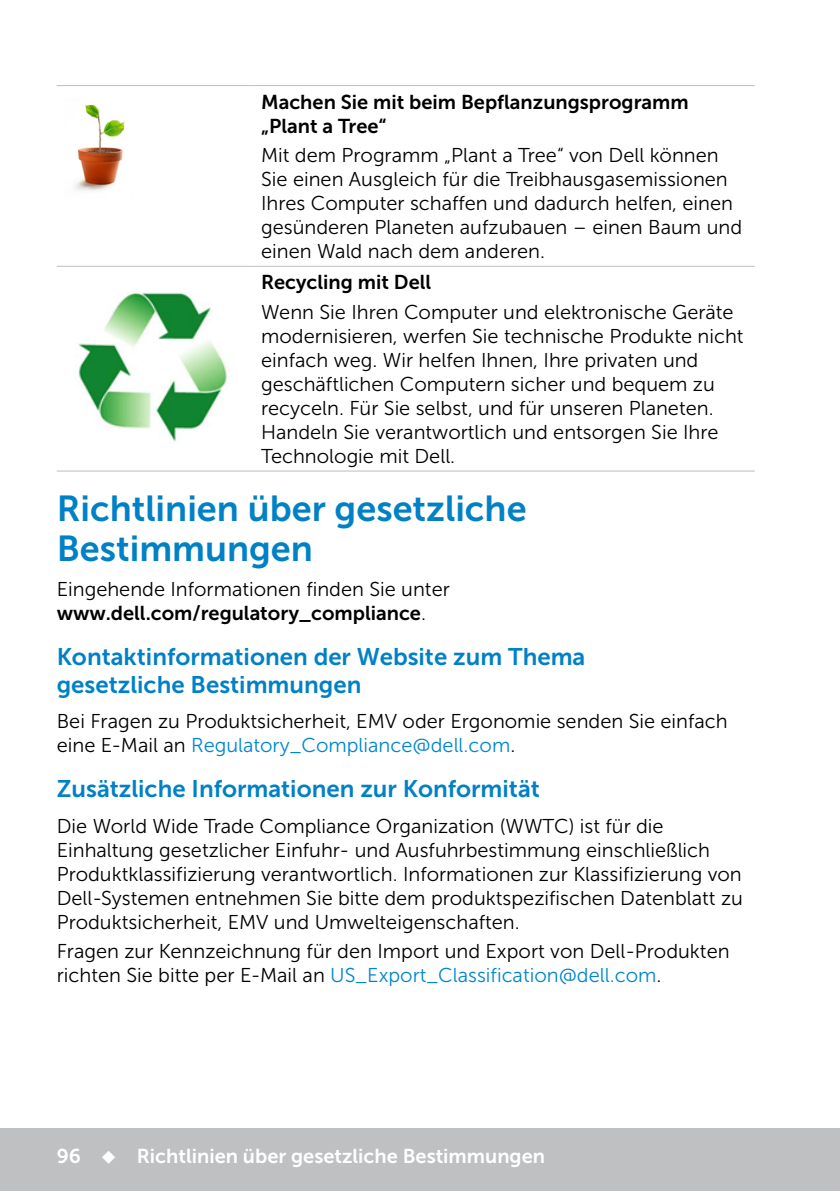
<style>
.page{position:relative;width:840px;height:1191px;background:#fff}
.page>*{position:absolute;margin:0;border:0;box-sizing:border-box;transform-origin:0 0}
.Head1{font:36px/40px "Museo Sans For Dell 700";color:#0081c6}
.Head2{font:24px/28px "Museo Sans For Dell 700";color:#0081c6}
.Paragraph{font:20px/24px "Museo Sans For Dell 300";color:#000}
.Table_Paragraph{font:20px/24px "Museo Sans For Dell 300";color:#000}
.Table_Paragraph-2{font:20px/24px "Museo Sans For Dell 700";color:#000}
.t1{font:20px "Museo Sans For Dell 700";color:#fff}
.s1{font-family:"Museo Sans For Dell 700"}
.s2{color:#0087cc}
</style>
<div class="page">
<div style="left:0;top:1128px;width:839px;height:63px;background:#bec0c2"></div>
<hr style="left:57px;top:85px;width:196px;height:1px;background:#bcbec0">
<hr style="left:253px;top:85px;width:501px;height:1px;background:#bcbec0">
<hr style="left:57px;top:266px;width:196px;height:1px;background:#bcbec0">
<hr style="left:253px;top:266px;width:501px;height:1px;background:#bcbec0">
<hr style="left:57px;top:470px;width:196px;height:1px;background:#bcbec0">
<hr style="left:253px;top:470px;width:501px;height:1px;background:#bcbec0">
<img style="left:74px;top:104px;width:51px;height:87px">
<img style="left:78px;top:292px;width:149px;height:150px">
<p class="Table_Paragraph-2" style="left:261px;top:90px;width:429px">Machen Sie mit beim Bepflanzungsprogramm „Plant a Tree“</p>
<p class="Table_Paragraph" style="left:261px;top:143px;width:482px">Mit dem Programm „Plant a Tree“ von Dell können Sie einen Ausgleich für die Treibhausgasemissionen Ihres Computer schaffen und dadurch helfen, einen gesünderen Planeten aufzubauen – einen Baum und einen Wald nach dem anderen.</p>
<p class="Table_Paragraph-2" style="left:261px;top:270px;width:171px">Recycling mit Dell</p>
<p class="Table_Paragraph" style="left:261px;top:300px;width:484px">Wenn Sie Ihren Computer und elektronische Geräte modernisieren, werfen Sie technische Produkte nicht einfach weg. Wir helfen Ihnen, Ihre privaten und geschäftlichen Computern sicher und bequem zu recyceln. Für Sie selbst, und für unseren Planeten.<br>Handeln Sie verantwortlich und entsorgen Sie Ihre Technologie mit Dell.</p>
<p class="Head1" style="left:57px;top:488px;width:471px">Richtlinien über gesetzliche<br>Bestimmungen</p>
<p class="Paragraph" style="left:57px;top:577px;width:394px">Eingehende Informationen finden Sie unter <span class="s1">www.dell.com/regulatory_compliance</span>.</p>
<p class="Head2" style="left:57px;top:642px;width:530px">Kontaktinformationen der Website zum Thema gesetzliche Bestimmungen</p>
<p class="Paragraph" style="left:57px;top:709px;width:672px">Bei Fragen zu Produktsicherheit, EMV oder Ergonomie senden Sie einfach eine E-Mail an <span class="s2">Regulatory_Compliance@dell.com</span>.</p>
<p class="Head2" style="left:57px;top:775px;width:484px">Zusätzliche Informationen zur Konformität</p>
<p class="Paragraph" style="left:57px;top:814px;width:687px">Die World Wide Trade Compliance Organization (WWTC) ist für die Einhaltung gesetzlicher Einfuhr- und Ausfuhrbestimmung einschließlich Produktklassifizierung verantwortlich. Informationen zur Klassifizierung von Dell-Systemen entnehmen Sie bitte dem produktspezifischen Datenblatt zu Produktsicherheit, EMV und Umwelteigenschaften.</p>
<p class="Paragraph" style="left:57px;top:939px;width:674px">Fragen zur Kennzeichnung für den Import und Export von Dell-Produkten richten Sie bitte per E-Mail an <span class="s2">US_Export_Classification@dell.com</span>.</p>
<p class="t1" style="left:57px;top:1144px;width:489px">96 ◆ Richtlinien über gesetzliche Bestimmungen</p>
</div>
